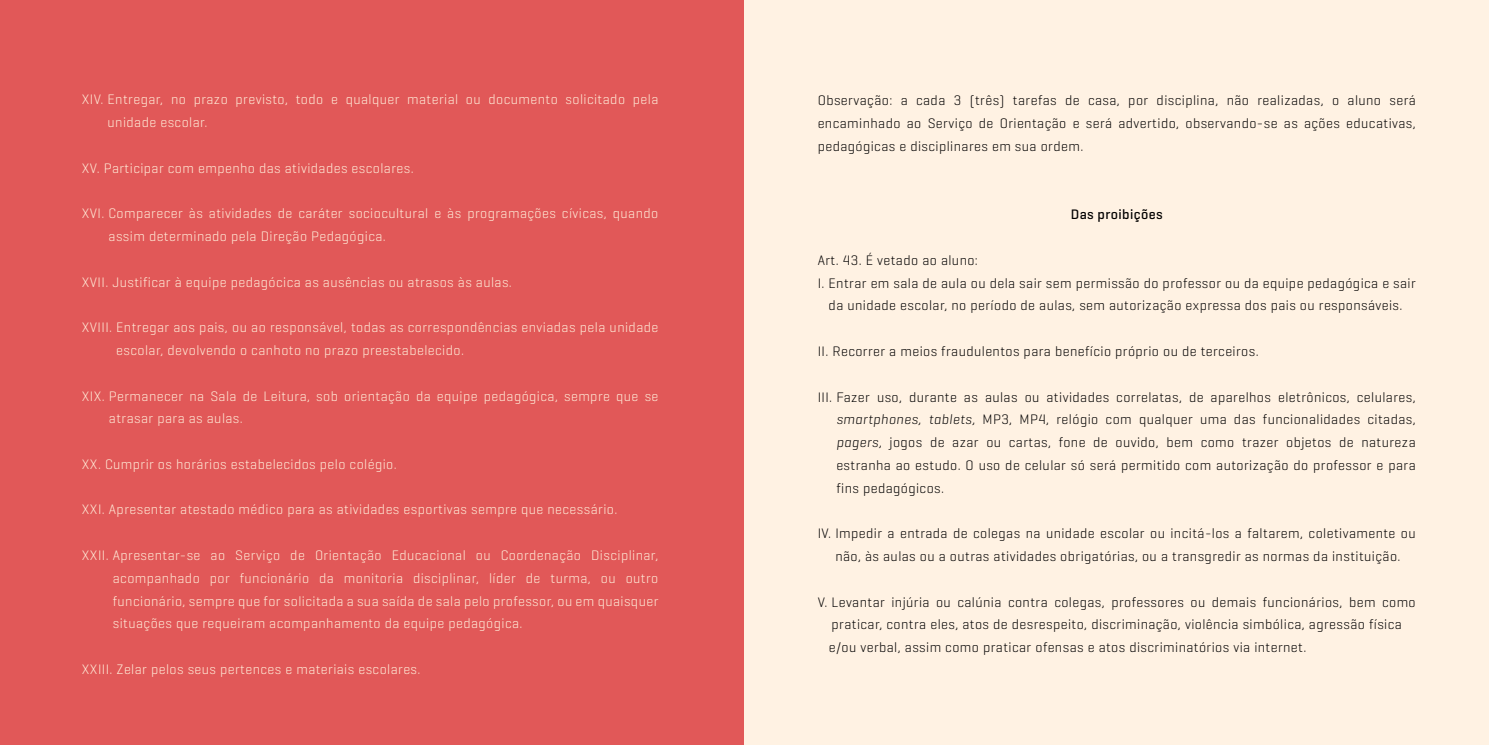
<style>
.page{position:relative;width:1489px;height:745px;background:#fff}
.page>*{position:absolute;margin:0;border:0;box-sizing:border-box;transform-origin:0 0}
.t1{font:300 14px/22.8px "Geogrotesque";letter-spacing:.03em;color:#000;text-align:justify}
.t2{font:300 14px/22.8px "Geogrotesque";letter-spacing:.03em;color:#ffedd9}
.t3{font:500 14px "Geogrotesque";letter-spacing:.03em;color:#000}
.s1{font-style:italic}
</style>
<div class="page">
<div style="left:0;top:0;width:744px;height:744px;background:#e15858"></div>
<div style="left:744px;top:0;width:744px;height:744px;background:#fff2e3"></div>
<p class="t2" style="left:108px;top:88px;width:552px;text-indent:-26px">XIV. Entregar, no prazo previsto, todo e qualquer material ou documento solicitado pela unidade escolar.</p>
<p class="t2" style="left:82px;top:156px;width:333px">XV. Participar com empenho das atividades escolares.</p>
<p class="t2" style="left:109px;top:201px;width:551px;text-indent:-27px">XVI. Comparecer às atividades de caráter sociocultural e às programações cívicas, quando assim determinado pela Direção Pedagógica.</p>
<p class="t2" style="left:82px;top:270px;width:431px">XVII. Justificar à equipe pedagócica as ausências ou atrasos às aulas.</p>
<p class="t2" style="left:116px;top:315px;width:543px;text-indent:-34px">XVIII. Entregar aos pais, ou ao responsável, todas as correspondências enviadas pela unidade escolar, devolvendo o canhoto no prazo preestabelecido.</p>
<p class="t2" style="left:109px;top:383px;width:551px;text-indent:-27px">XIX. Permanecer na Sala de Leitura, sob orientação da equipe pedagógica, sempre que se atrasar para as aulas.</p>
<p class="t2" style="left:82px;top:452px;width:316px">XX. Cumprir os horários estabelecidos pelo colégio.</p>
<p class="t2" style="left:82px;top:497px;width:537px">XXI. Apresentar atestado médico para as atividades esportivas sempre que necessário.</p>
<p class="t2" style="left:113px;top:543px;width:547px;text-align:justify;text-indent:-31px">XXII. Apresentar-se ao Serviço de Orientação Educacional ou Coordenação Disciplinar, acompanhado por funcionário da monitoria disciplinar, líder de turma, ou outro funcionário, sempre que for solicitada a sua saída de sala pelo professor, ou em quaisquer situações que requeiram acompanhamento da equipe pedagógica.</p>
<p class="t2" style="left:82px;top:656px;width:340px">XXIII. Zelar pelos seus pertences e materiais escolares.</p>
<p class="t1" style="left:817px;top:89px;width:599px">Observação: a cada 3 (três) tarefas de casa, por disciplina, não realizadas, o aluno será encaminhado ao Serviço de Orientação e será advertido, observando-se as ações educativas, pedagógicas e disciplinares em sua ordem.</p>
<p class="t3" style="left:1070px;top:206px;width:93px">Das proibições</p>
<p class="t1" style="left:817px;top:248px;width:162px">Art. 43. É vetado ao aluno:</p>
<p class="t1" style="left:817px;top:271px;width:599px">I. Entrar em sala de aula ou dela sair sem permissão do professor ou da equipe pedagógica e sair</p>
<p class="t1" style="left:828px;top:293px;width:575px">da unidade escolar, no período de aulas, sem autorização expressa dos pais ou responsáveis.</p>
<p class="t1" style="left:817px;top:339px;width:442px">II. Recorrer a meios fraudulentos para benefício próprio ou de terceiros.</p>
<p class="t1" style="left:836px;top:384px;width:581px;text-indent:-19px">III. Fazer uso, durante as aulas ou atividades correlatas, de aparelhos eletrônicos, celulares, <span class="s1">smartphones, tablets,</span> MP3, MP4, relógio com qualquer uma das funcionalidades citadas, <span class="s1">pagers,</span> jogos de azar ou cartas, fone de ouvido, bem como trazer objetos de natureza estranha ao estudo. O uso de celular só será permitido com autorização do professor e para fins pedagógicos.</p>
<p class="t1" style="left:817px;top:521px;width:599px;text-align:center">IV. Impedir a entrada de colegas na unidade escolar ou incitá-los a faltarem, coletivamente ou não, às aulas ou a outras atividades obrigatórias, ou a transgredir as normas da instituição.</p>
<p class="t1" style="left:828px;top:589px;width:588px;text-align:left;text-indent:-11px">V. Levantar injúria ou calúnia contra colegas, professores ou demais funcionários, bem como praticar, contra eles, atos de desrespeito, discriminação, violência simbólica, agressão física e/ou verbal, assim como praticar ofensas e atos discriminatórios via internet.</p>
</div>
